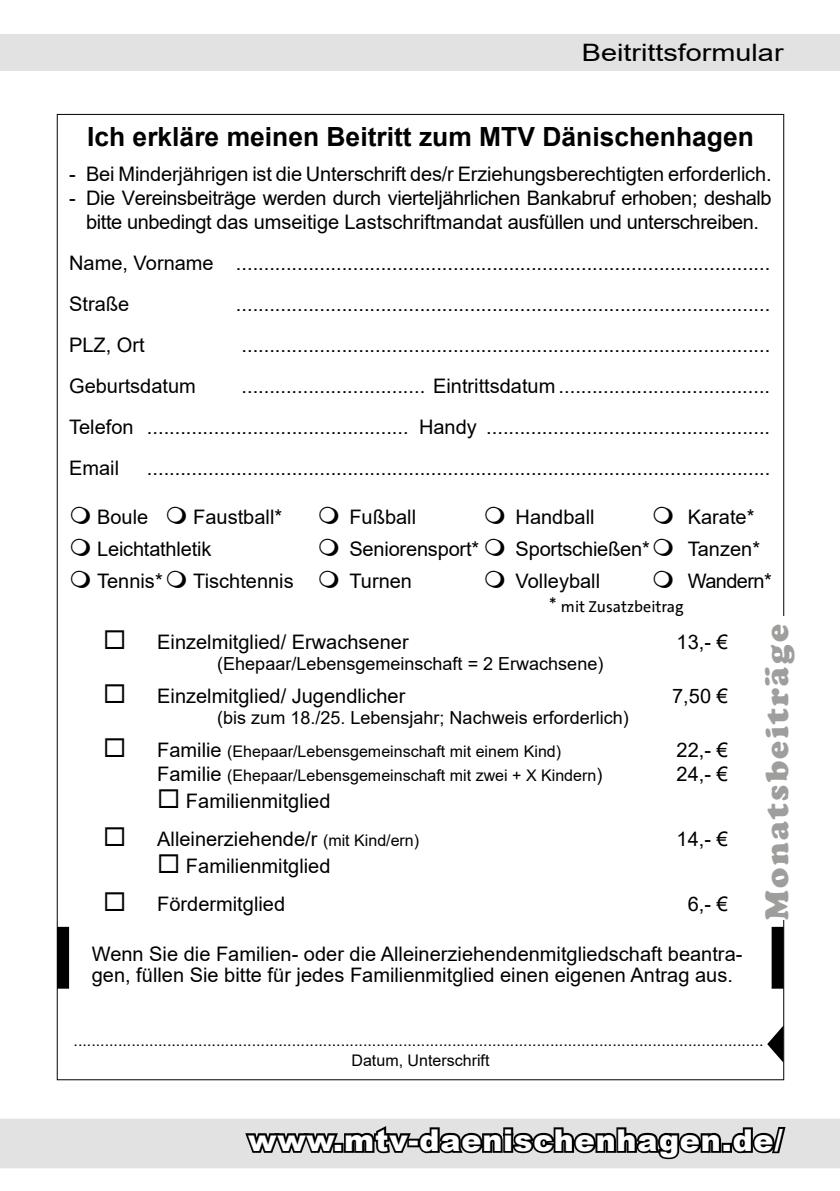
<style>
.page{position:relative;width:840px;height:1191px;background:#fff}
.page>*{position:absolute;margin:0;border:0;box-sizing:border-box;transform-origin:0 0}
.t1{font:32px "Cooper Black Std";letter-spacing:.075em;color:#9e9e9d}
.t2{font:900 30px "Arial";letter-spacing:.03em;color:#fff}
.t3{font:700 26.4px "Arial";color:#000}
.t4{font:24px "Arial";color:#000;scale:1.2 1}
.t5{font:20px/21.2px "Arial";color:#000}
.t6{font:20px/24px "Arial";letter-spacing:-.02em;color:#000;text-align:center}
.t7{font:20px "Arial";letter-spacing:-.03em;color:#000}
.t8{font:18px "Arial";color:#000}
.t9{font:16px "Arial";color:#000}
.t10{font:16px "SPD The Sans";color:#000}
.s1{font-size:20px}
.s2{font-size:18px}
.s3{font-size:16px}
</style>
<div class="page">
<div style="left:0;top:1119px;width:839px;height:49px;background:#e2e2e2"></div>
<div style="left:0;top:34px;width:839px;height:37px;background:#e2e2e2"></div>
<svg style="left:242px;top:1122px;width:480px;height:40px;background:#858585"></svg>
<div style="left:721px;top:1142px;width:10px;height:10px;border:4px solid #000"></div>
<svg style="left:728px;top:1125px;width:59px;height:31px;background:#6c6c6c"></svg>
<div style="left:57px;top:927px;width:12px;height:61px;background:#000"></div>
<div style="left:771px;top:927px;width:12px;height:61px;background:#000"></div>
<svg style="left:767px;top:1023px;width:17px;height:42px"></svg>
<p class="t4" style="left:581px;top:36px;width:170px">Beitrittsformular</p>
<p class="t3" style="left:87px;top:118px;width:668px">Ich erkläre meinen Beitritt zum MTV Dänischenhagen</p>
<p class="t5" style="left:69px;top:163px;width:703px">- Bei Minderjährigen ist die Unterschrift des/r Erziehungsberechtigten erforderlich.</p>
<p class="t6" style="left:69px;top:186px;width:703px">- Die Vereinsbeiträge werden durch vierteljährlichen Bankabruf erhoben; deshalb bitte unbedingt das umseitige Lastschriftmandat ausfüllen und unterschreiben.</p>
<p class="t5" style="left:69px;top:252px;width:702px">Name, Vorname ................................................................................................</p>
<p class="t5" style="left:69px;top:293px;width:62px">Straße</p>
<p class="t5" style="left:236px;top:293px;width:535px">................................................................................................</p>
<p class="t5" style="left:69px;top:334px;width:77px">PLZ, Ort</p>
<p class="t5" style="left:241px;top:334px;width:530px">...............................................................................................</p>
<p class="t5" style="left:69px;top:375px;width:128px">Geburtsdatum</p>
<p class="t5" style="left:241px;top:375px;width:530px">................................. Eintrittsdatum ......................................</p>
<p class="t5" style="left:69px;top:416px;width:702px">Telefon ............................................... Handy ...................................................</p>
<p class="t5" style="left:69px;top:457px;width:51px">Email</p>
<p class="t5" style="left:147px;top:457px;width:624px">................................................................................................................</p>
<p class="t5" style="left:97px;top:506px;width:53px">Boule</p>
<p class="t5" style="left:193px;top:506px;width:90px">Faustball*</p>
<p class="t5" style="left:349px;top:506px;width:68px">Fußball</p>
<p class="t5" style="left:515px;top:506px;width:80px">Handball</p>
<p class="t5" style="left:687px;top:506px;width:68px">Karate*</p>
<p class="t5" style="left:97px;top:538px;width:116px">Leichtathletik</p>
<p class="t5" style="left:349px;top:538px;width:131px">Seniorensport*</p>
<p class="t5" style="left:515px;top:538px;width:136px">Sportschießen*</p>
<p class="t5" style="left:687px;top:538px;width:74px">Tanzen*</p>
<p class="t5" style="left:97px;top:570px;width:67px">Tennis*</p>
<p class="t5" style="left:193px;top:570px;width:102px">Tischtennis</p>
<p class="t5" style="left:349px;top:570px;width:64px">Turnen</p>
<p class="t5" style="left:515px;top:570px;width:86px">Volleyball</p>
<p class="t7" style="left:687px;top:567px;width:85px">Wandern*</p>
<p class="t5" style="left:103px;top:631px;width:307px">◻ Einzelmitglied/ Erwachsener</p>
<p class="t5" style="left:676px;top:631px;width:53px">13,- €</p>
<p class="t8" style="left:217px;top:651px;width:387px">(Ehepaar/Lebensgemeinschaft = 2 Erwachsene)</p>
<p class="t5" style="left:103px;top:685px;width:303px">◻ Einzelmitglied/ Jugendlicher</p>
<p class="t5" style="left:671px;top:685px;width:57px">7,50 €</p>
<p class="t8" style="left:217px;top:705px;width:413px">(bis zum 18./25. Lebensjahr; Nachweis erforderlich)</p>
<p class="t9" style="left:103px;top:740px;width:459px">◻ <span class="s1">Familie</span> (Ehepaar/Lebensgemeinschaft mit einem Kind)</p>
<p class="t5" style="left:676px;top:739px;width:53px">22,- €</p>
<p class="t9" style="left:157px;top:764px;width:446px"><span class="s1">Familie</span> (Ehepaar/Lebensgemeinschaft mit zwei + X Kindern<span class="s2">)</span></p>
<p class="t5" style="left:676px;top:763px;width:53px">24,- €</p>
<p class="t5" style="left:157px;top:790px;width:175px">◻ Familienmitglied</p>
<p class="t5" style="left:103px;top:828px;width:317px">◻ Alleinerziehende/r <span class="s3">(mit Kind/ern)</span></p>
<p class="t5" style="left:676px;top:828px;width:53px">14,- €</p>
<p class="t5" style="left:157px;top:855px;width:175px">◻ Familienmitglied</p>
<p class="t5" style="left:103px;top:893px;width:183px">◻ Fördermitglied</p>
<p class="t5" style="left:687px;top:893px;width:42px">6,- €</p>
<p class="t5" style="left:92px;top:943px;width:652px">Wenn Sie die Familien- oder die Alleinerziehendenmitgliedschaft beantra&shy;gen, füllen Sie bitte für jedes Familienmitglied einen eigenen Antrag aus.</p>
<p class="t10" style="left:549px;top:596px;width:136px"><span class="s1">*</span> mit Zusatzbeitrag</p>
<p class="t1" style="left:757px;top:920px;width:297px;rotate:-90deg">Monatsbeiträge</p>
<p class="t9" style="left:73px;top:1029px;width:691px">...........................................................................................................................................................</p>
<p class="t9" style="left:351px;top:1049px;width:139px">Datum, Unterschrift</p>
<h2 class="t2" style="left:248px;top:1118px;width:536px">www.mtv-daenischenhagen.de/</h2>
</div>
